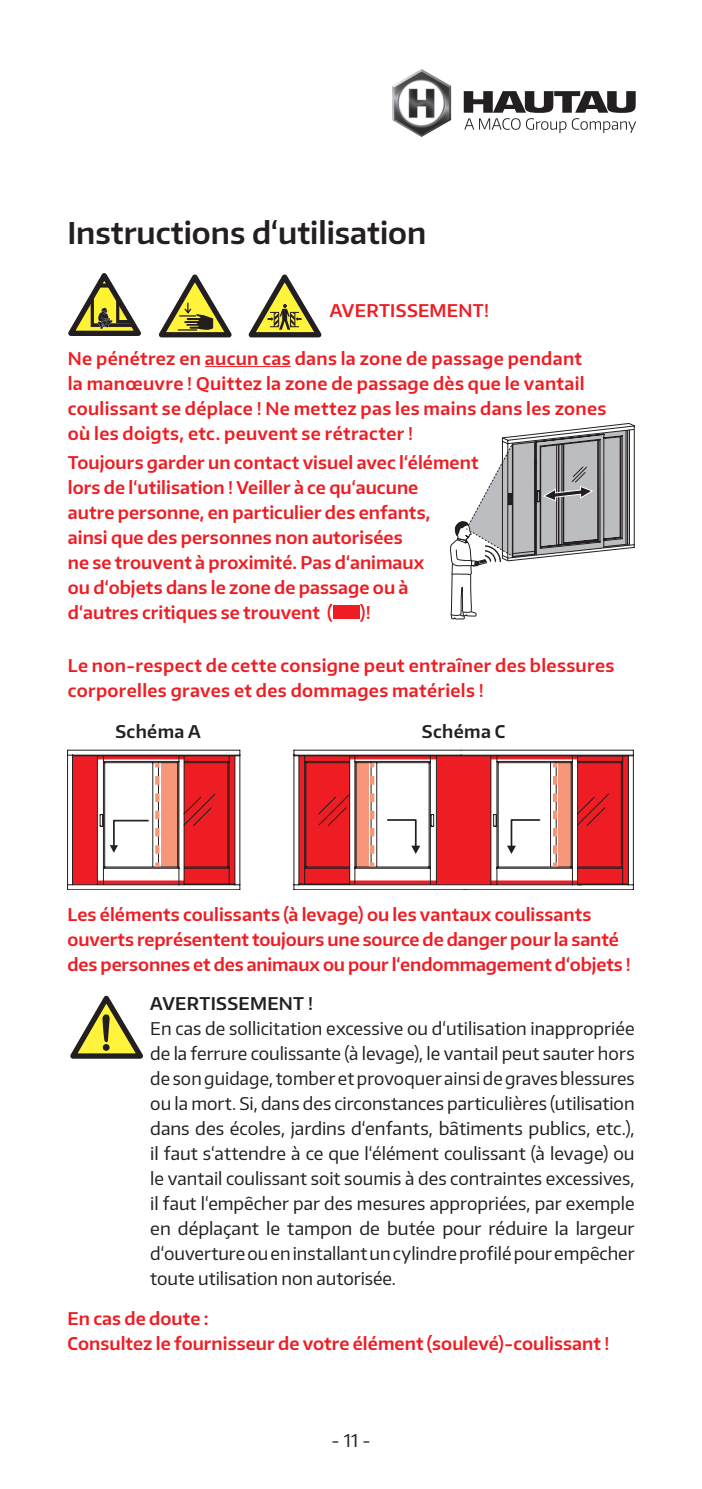
<style>
.page{position:relative;width:702px;height:1489px;background:#fff}
.page>*{position:absolute;margin:0;border:0;box-sizing:border-box;transform-origin:0 0}
.Headline{font:600 30px "Encode Sans Normal";color:#231f20}
.Body_7_10{font:17.5px/25px "Encode Sans Normal";color:#231f20;text-align:justify}
.Bodytext{font:600 17.5px/25px "Encode Sans Normal";letter-spacing:.015em;color:#ee1d23}
.Body_7_10-2{font:600 17.5px/25px "Encode Sans Normal";letter-spacing:-.005em;color:#ee1d23}
.Bodytext_Tabstop_26_458{font:600 17.5px "Encode Sans Normal";letter-spacing:.005em;color:#ee1d23}
.Body_7_10-3{font:600 17.5px "Encode Sans Normal";letter-spacing:.02em;color:#231f20}
</style>
<div class="page">
<img style="left:392px;top:69px;width:59px;height:68px">
<svg style="left:463px;top:91px;width:172px;height:42px"></svg>
<svg style="left:67px;top:750px;width:173px;height:139px"></svg>
<svg style="left:294px;top:750px;width:55px;height:139px;background:#d7383d"></svg>
<svg style="left:349px;top:750px;width:284px;height:139px"></svg>
<svg style="left:450px;top:423px;width:184px;height:196px"></svg>
<hr style="left:205px;top:366px;width:86px;height:1px;background:#ee1d23">
<div style="left:333px;top:605px;width:27px;height:13px;background:#ee1d23"></div>
<svg style="left:68px;top:273px;width:73px;height:63px"></svg>
<svg style="left:158px;top:274px;width:74px;height:64px"></svg>
<svg style="left:248px;top:274px;width:74px;height:64px"></svg>
<svg style="left:70px;top:995px;width:73px;height:64px"></svg>
<p class="Headline" style="left:67px;top:213px;width:360px">Instructions d‘utilisation</p>
<p class="Bodytext" style="left:330px;top:297px;width:161px">AVERTISSEMENT!</p>
<p class="Bodytext" style="left:68px;top:345px;width:540px">Ne pénétrez en aucun cas dans la zone de passage pendant<br>la manœuvre ! Quittez la zone de passage dès que le vantail coulissant se déplace ! Ne mettez pas les mains dans les zones où les doigts, etc. peuvent se rétracter !</p>
<p class="Bodytext" style="left:68px;top:449px;width:412px">Toujours garder un contact visuel avec l‘élément lors de l‘utilisation ! Veiller à ce qu‘aucune<br>autre personne, en particulier des enfants,<br>ainsi que des personnes non autorisées<br>ne se trouvent à proximité. Pas d‘animaux<br>ou d‘objets dans le zone de passage ou à d‘autres critiques se trouvent (</p>
<p class="Bodytext" style="left:360px;top:599px;width:12px">)!</p>
<p class="Bodytext" style="left:68px;top:652px;width:548px">Le non-respect de cette consigne peut entraîner des blessures corporelles graves et des dommages matériels !</p>
<p class="Body_7_10-3" style="left:115px;top:720px;width:87px">Schéma A</p>
<p class="Body_7_10-3" style="left:422px;top:720px;width:85px">Schéma C</p>
<p class="Body_7_10-2" style="left:68px;top:901px;width:564px">Les éléments coulissants (à levage) ou les vantaux coulissants ouverts représentent toujours une source de danger pour la santé des personnes et des animaux ou pour l‘endommagement d‘objets !</p>
<p class="Body_7_10-3" style="left:150px;top:992px;width:164px">AVERTISSEMENT !</p>
<p class="Body_7_10" style="left:150px;top:1015px;width:486px">En cas de sollicitation excessive ou d‘utilisation inappropriée de la ferrure coulissante (à levage), le vantail peut sauter hors de son guidage, tomber et provoquer ainsi de graves blessures ou la mort. Si, dans des circonstances particulières (utilisation dans des écoles, jardins d‘enfants, bâtiments publics, etc.), il faut s‘attendre à ce que l‘élément coulissant (à levage) ou le vantail coulissant soit soumis à des contraintes excessives, il faut l‘empêcher par des mesures appropriées, par exemple en déplaçant le tampon de butée pour réduire la largeur d‘ouvertureouen-installantun-cylindreprofilépourempêcher toute utilisation non autorisée.</p>
<p class="Bodytext_Tabstop_26_458" style="left:68px;top:1306px;width:142px">En cas de doute :</p>
<p class="Bodytext_Tabstop_26_458" style="left:68px;top:1331px;width:543px">Consultez le fournisseur de votre élément (soulevé)-coulissant !</p>
<p class="Body_7_10" style="left:331px;top:1426px;width:40px">- 11 -</p>
</div>
